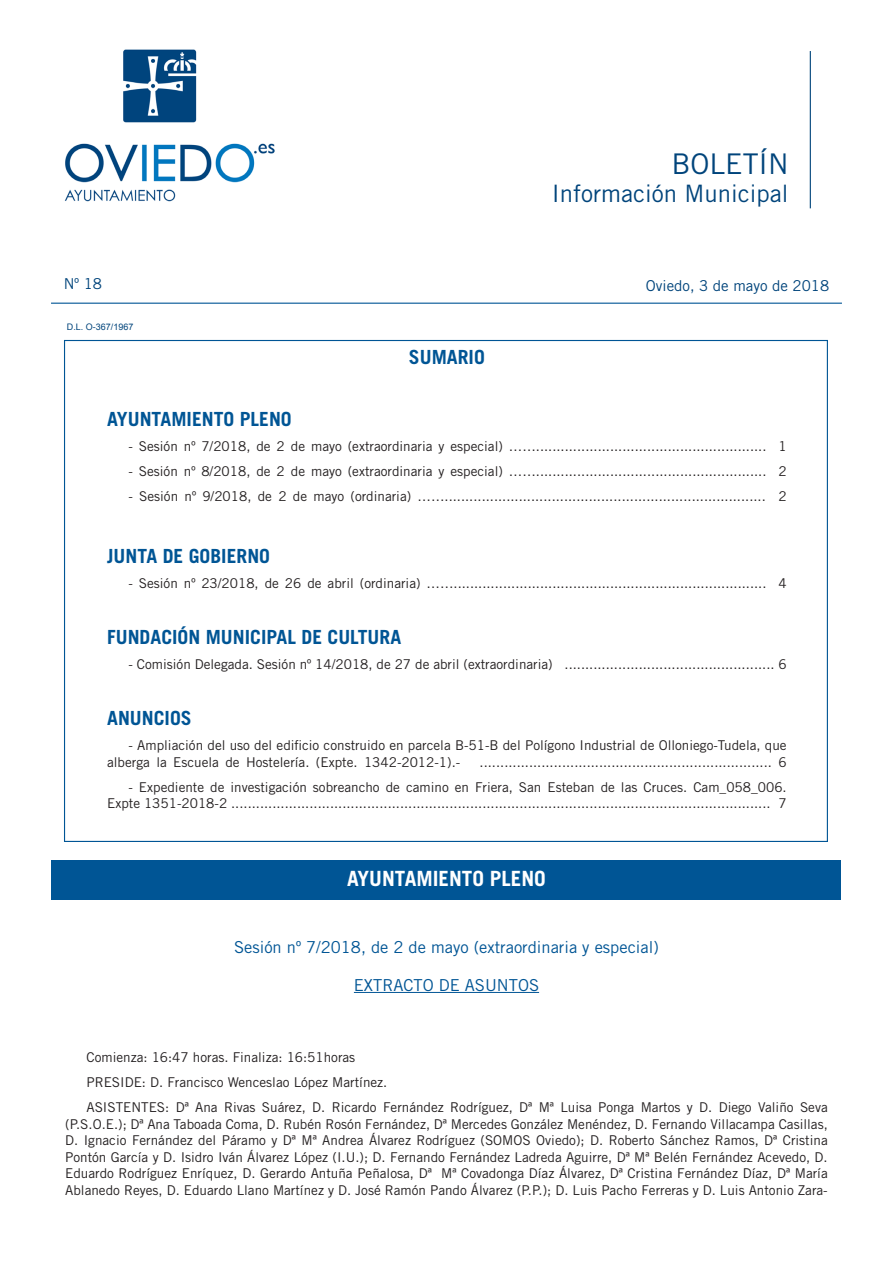
<style>
.page{position:relative;width:893px;height:1263px;background:#fff}
.page>*{position:absolute;margin:0;border:0;box-sizing:border-box;transform-origin:0 0}
.t1{font:28.5px "Trade Gothic LT Std";color:#00447b}
.t2{font:24px "Trade Gothic LT Std";color:#00447b}
.SECCIONES{font:700 21px "Trade Gothic LT Std";color:#fff}
.TITULOS_SUMARIO_trad{font:700 19.5px "Trade Gothic LT Std";color:#005595}
.TÍTULOS_ANUNCIOS_tra{font:700 19.5px "Trade Gothic LT Std";color:#005595}
.SESIONES_trade{font:16.5px "Trade Gothic LT Std";color:#005595}
.EXTRACTO_DE_ACUERDOS{font:16.5px "Trade Gothic LT Std";color:#005595}
.t3{font:15px "Trade Gothic LT Std";color:#00447b}
.TEXTO_BIM_trade{font:13.5px/16.5px "Trade Gothic LT Std";color:#231f20}
.t4{font:9px "Arial";color:#00447b}
</style>
<div class="page">
<hr style="left:810px;top:51px;width:1px;height:157px;background:#00447b">
<hr style="left:51px;top:303px;width:791px;height:1px;background:#005595">
<img style="left:64px;top:49px;width:211px;height:153px">
<hr style="left:354px;top:992px;width:185px;height:1px;background:#005595">
<div style="left:52px;top:861px;width:789px;height:39px;background:#005595"></div>
<p class="t3" style="left:64px;top:275px;width:40px">Nº 18</p>
<p class="t4" style="left:67px;top:321px;width:68px">D.L. O-367/1967</p>
<p class="TÍTULOS_ANUNCIOS_tra" style="left:409px;top:345px;width:77px">SUMARIO</p>
<p class="t1" style="left:671px;top:146px;width:119px">BOLETÍN</p>
<p class="t2" style="left:552px;top:179px;width:238px">Información Municipal</p>
<p class="t3" style="left:646px;top:277px;width:185px">Oviedo, 3 de mayo de 2018</p>
<p class="TITULOS_SUMARIO_trad" style="left:107px;top:407px;width:186px">AYUNTAMIENTO PLENO</p>
<p class="TEXTO_BIM_trade" style="left:128px;top:438px;width:660px">- Sesión nº 7/2018, de 2 de mayo (extraordinaria y especial) ……........................................................ 1</p>
<p class="TEXTO_BIM_trade" style="left:128px;top:463px;width:660px">- Sesión nº 8/2018, de 2 de mayo (extraordinaria y especial) ……........................................................ 2</p>
<p class="TEXTO_BIM_trade" style="left:128px;top:488px;width:660px">- Sesión nº 9/2018, de 2 de mayo (ordinaria) …….............................................................................. 2</p>
<p class="TITULOS_SUMARIO_trad" style="left:107px;top:544px;width:164px">JUNTA DE GOBIERNO</p>
<p class="TEXTO_BIM_trade" style="left:128px;top:575px;width:660px">- Sesión nº 23/2018, de 26 de abril (ordinaria) ……............................................................................ 4</p>
<p class="TITULOS_SUMARIO_trad" style="left:107px;top:625px;width:296px">FUNDACIÓN MUNICIPAL DE CULTURA</p>
<p class="TEXTO_BIM_trade" style="left:128px;top:656px;width:660px">- Comisión Delegada. Sesión nº 14/2018, de 27 de abril (extraordinaria) ................................................... 6</p>
<p class="TITULOS_SUMARIO_trad" style="left:107px;top:706px;width:86px">ANUNCIOS</p>
<p class="TEXTO_BIM_trade" style="left:107px;top:737px;width:681px;text-indent:21px">- Ampliación del uso del edificio construido en parcela B-51-B del Polígono Industrial de Olloniego-Tudela, que alberga la Escuela de Hostelería. (Expte. 1342-2012-1).-</p>
<p class="TEXTO_BIM_trade" style="left:480px;top:753px;width:309px">....................................................................... 6</p>
<p class="TEXTO_BIM_trade" style="left:107px;top:778px;width:681px;text-align:right">- Expediente de investigación sobreancho de camino en Friera, San Esteban de las Cruces. Cam_058_006.<br>Expte 1351-2018-2 ................................................................................................................................... 7</p>
<p class="SECCIONES" style="left:347px;top:866px;width:200px">AYUNTAMIENTO PLENO</p>
<p class="SESIONES_trade" style="left:234px;top:937px;width:426px">Sesión nº 7/2018, de 2 de mayo (extraordinaria y especial)</p>
<p class="EXTRACTO_DE_ACUERDOS" style="left:354px;top:975px;width:187px">EXTRACTO DE ASUNTOS</p>
<p class="TEXTO_BIM_trade" style="left:86px;top:1049px;width:270px">Comienza: 16:47 horas. Finaliza: 16:51horas</p>
<p class="TEXTO_BIM_trade" style="left:86px;top:1074px;width:302px">PRESIDE: D. Francisco Wenceslao López Martínez.</p>
<p class="TEXTO_BIM_trade" style="left:65px;top:1099px;width:764px;text-align:justify;text-indent:21px">ASISTENTES: Dª Ana Rivas Suárez, D. Ricardo Fernández Rodríguez, Dª Mª Luisa Ponga Martos y D. Diego Valiño Seva (P.S.O.E.); Dª Ana Taboada Coma, D. Rubén Rosón Fernández, Dª Mercedes González Menéndez, D. Fernando Villacampa Casillas, D. Ignacio Fernández del Páramo y Dª Mª Andrea Álvarez Rodríguez (SOMOS Oviedo); D. Roberto Sánchez Ramos, Dª Cristina Pontón García y D. Isidro Iván Álvarez López (I.U.); D. Fernando Fernández Ladreda Aguirre, Dª Mª Belén Fernández Acevedo, D.<br>Eduardo Rodríguez Enríquez, D. Gerardo Antuña Peñalosa, Dª Mª Covadonga Díaz Álvarez, Dª Cristina Fernández Díaz, Dª María Ablanedo Reyes, D. Eduardo Llano Martínez y D. José Ramón Pando Álvarez (P.P.); D. Luis Pacho Ferreras y D. Luis Antonio Zara-</p>
</div>
